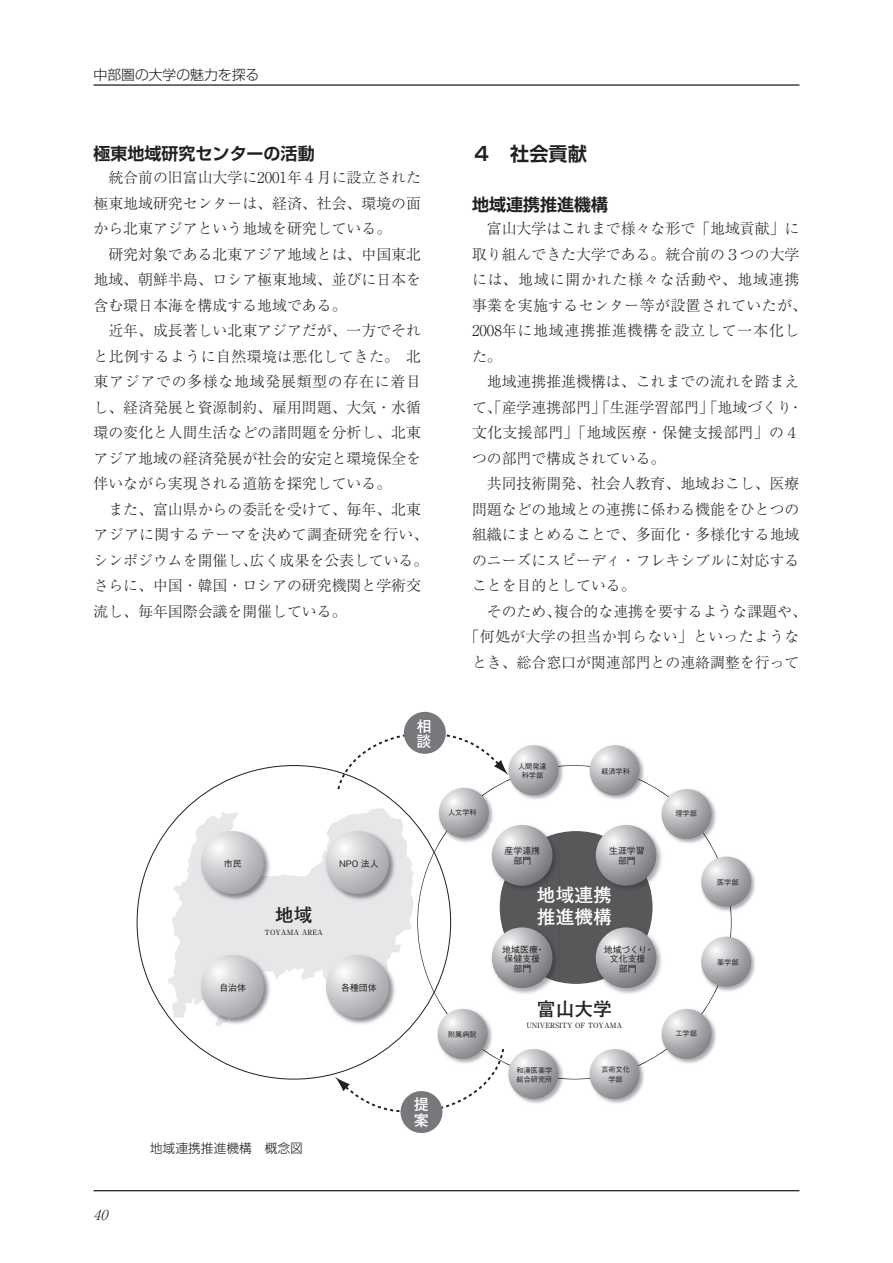
<style>
.page{position:relative;width:893px;height:1263px;background:#fff}
.page>*{position:absolute;margin:0;border:0;box-sizing:border-box;transform-origin:0 0}
.t1{font:700 19.2px "Shin Go Pro De";color:#231f20}
.t2{font:700 18.75px "Futo Go B101 Pro";color:#fff}
.t3{font:700 18.75px "Futo Go B101 Pro";color:#231f20}
.t4{font:700 16.95px "Shin Go Pro De";color:#231f20}
.t5{font:700 15.15px/15.1px "Futo Go B101 Pro";color:#fff}
.t6{font:300 14.85px/25.5px "Ryumin Pro";color:#231f20}
.t7{font:300 14.85px "Ryumin Pro";letter-spacing:.025em;color:#231f20}
.t8{font:300 14.85px "Ryumin Pro";letter-spacing:.055em;color:#231f20}
.t9{font:300 13.8px "Shin Go Pro";color:#231f20}
.t10{font:italic 300 13.8px "Ryumin Pro";color:#231f20}
.t11{font:300 12.75px "Shin Go Pro";color:#231f20}
.t12{font:500 9px/9.4px "Gothic BBB Pro";color:#231f20;text-align:center}
.t13{font:500 7.2px/9.4px "Gothic BBB Pro";color:#231f20;text-align:center}
.t14{font:500 7.2px "Ryumin Pro";color:#231f20}
</style>
<div class="page">
<hr style="left:94px;top:84px;width:705px;height:2px;background:#231f20">
<hr style="left:94px;top:1190px;width:705px;height:1px;background:#231f20">
<svg style="left:417px;top:765px;width:314px;height:314px"></svg>
<div style="left:404px;top:712px;width:42px;height:42px;background:#76787b;border-radius:50%"></div>
<svg style="left:335px;top:1047px;width:170px;height:86px"></svg>
<div style="left:500px;top:831px;width:152px;height:153px;background:#57585a;border-radius:50%"></div>
<svg style="left:168px;top:808px;width:246px;height:218px;fill:#e6e7e9"></svg>
<img style="left:198px;top:828px;width:74px;height:74px">
<img style="left:222px;top:828px;width:50px;height:49px">
<svg style="left:201px;top:831px;width:63px;height:63px;background:#c8c9cc"></svg>
<img style="left:323px;top:828px;width:74px;height:74px">
<img style="left:323px;top:828px;width:6px;height:27px">
<svg style="left:326px;top:831px;width:63px;height:63px;background:#c8c9cc"></svg>
<img style="left:198px;top:952px;width:74px;height:74px">
<img style="left:220px;top:970px;width:46px;height:56px">
<svg style="left:201px;top:955px;width:63px;height:63px;background:#c8c9cc"></svg>
<img style="left:323px;top:991px;width:74px;height:35px">
<img style="left:323px;top:952px;width:74px;height:39px">
<svg style="left:326px;top:955px;width:63px;height:63px;background:#c8c9cc"></svg>
<img style="left:489px;top:822px;width:71px;height:71px">
<img style="left:501px;top:833px;width:59px;height:60px">
<svg style="left:512px;top:825px;width:10px;height:2px"></svg>
<img style="left:593px;top:822px;width:71px;height:71px">
<img style="left:593px;top:833px;width:58px;height:60px">
<svg style="left:596px;top:825px;width:60px;height:61px;background:#abacaf"></svg>
<img style="left:489px;top:925px;width:71px;height:71px">
<img style="left:502px;top:925px;width:58px;height:57px">
<svg style="left:492px;top:927px;width:60px;height:61px;background:#abacaf"></svg>
<img style="left:593px;top:925px;width:71px;height:71px">
<img style="left:593px;top:925px;width:58px;height:57px">
<svg style="left:596px;top:927px;width:60px;height:61px;background:#abacaf"></svg>
<img style="left:587px;top:745px;width:59px;height:57px">
<img style="left:587px;top:766px;width:59px;height:17px">
<svg style="left:590px;top:745px;width:50px;height:50px;background:#b5b7b9"></svg>
<img style="left:659px;top:787px;width:59px;height:59px">
<img style="left:659px;top:790px;width:53px;height:56px">
<img style="left:659px;top:822px;width:5px;height:24px">
<svg style="left:662px;top:789px;width:50px;height:50px;background:#b5b6b9"></svg>
<img style="left:699px;top:854px;width:56px;height:59px">
<img style="left:715px;top:854px;width:16px;height:59px">
<svg style="left:701px;top:856px;width:50px;height:50px;background:#b7b8bb"></svg>
<img style="left:699px;top:934px;width:56px;height:59px">
<img style="left:714px;top:934px;width:17px;height:59px">
<svg style="left:701px;top:937px;width:50px;height:50px;background:#b5b7b9"></svg>
<img style="left:659px;top:1007px;width:59px;height:58px">
<img style="left:659px;top:1007px;width:48px;height:47px">
<svg style="left:662px;top:1009px;width:50px;height:50px;background:#b5b6b9"></svg>
<img style="left:587px;top:1047px;width:59px;height:57px">
<img style="left:587px;top:1061px;width:59px;height:18px">
<svg style="left:590px;top:1049px;width:50px;height:50px;background:#b5b6b9"></svg>
<img style="left:506px;top:1047px;width:59px;height:57px">
<img style="left:506px;top:1063px;width:59px;height:16px">
<svg style="left:508px;top:1049px;width:50px;height:50px;background:#b6b7ba"></svg>
<img style="left:435px;top:1007px;width:59px;height:58px">
<img style="left:442px;top:1007px;width:52px;height:50px">
<svg style="left:438px;top:1009px;width:50px;height:50px;background:#b5b6b9"></svg>
<img style="left:506px;top:745px;width:59px;height:57px">
<img style="left:508px;top:765px;width:57px;height:16px">
<svg style="left:336px;top:732px;width:172px;height:59px"></svg>
<svg style="left:508px;top:745px;width:50px;height:50px;background:#b6b8ba"></svg>
<img style="left:438px;top:786px;width:57px;height:58px">
<img style="left:489px;top:822px;width:6px;height:22px">
<svg style="left:439px;top:788px;width:50px;height:50px;background:#b5b6b9"></svg>
<p class="t9" style="left:94px;top:64px;width:167px">中部圏の大学の魅力を探る</p>
<p class="t4" style="left:94px;top:139px;width:223px">極東地域研究センターの活動</p>
<p class="t6" style="left:94px;top:164px;width:336px">　統合前の旧富山大学に2001年４月に設立された極東地域研究センターは、経済、社会、環境の面から北東アジアという地域を研究している。<br>　研究対象である北東アジア地域とは、中国東北地域、朝鮮半島、ロシア極東地域、並びに日本を含む環日本海を構成する地域である。<br>　近年、成長著しい北東アジアだが、一方でそれと比例するように自然環境は悪化してきた。 北東アジアでの多様な地域発展類型の存在に着目し、経済発展と資源制約、雇用問題、大気・水循環の変化と人間生活などの諸問題を分析し、北東アジア地域の経済発展が社会的安定と環境保全を伴いながら実現される道筋を探究している。<br>　また、富山県からの委託を受けて、毎年、北東アジアに関するテーマを決めて調査研究を行い、シンポジウムを開催し、広く成果を公表している。さらに、中国・韓国・ロシアの研究機関と学術交流し、毎年国際会議を開催している。</p>
<p class="t1" style="left:472px;top:138px;width:116px">４　社会貢献</p>
<p class="t4" style="left:472px;top:190px;width:138px">地域連携推進機構</p>
<p class="t6" style="left:472px;top:215px;width:329px">　富山大学はこれまで様々な形で「地域貢献」に</p>
<p class="t6" style="left:472px;top:240px;width:329px">取り組んできた大学である。統合前の３つの大学</p>
<p class="t8" style="left:472px;top:268px;width:329px">には、地域に開かれた様々な活動や、地域連携</p>
<p class="t7" style="left:472px;top:293px;width:336px">事業を実施するセンター等が設置されていたが、</p>
<p class="t8" style="left:472px;top:319px;width:329px">2008年に地域連携推進機構を設立して一本化し</p>
<p class="t6" style="left:472px;top:342px;width:31px">た。</p>
<p class="t6" style="left:472px;top:368px;width:329px">　地域連携推進機構は、これまでの流れを踏まえ</p>
<p class="t6" style="left:472px;top:393px;width:333px">て、「産学連携部門」「生涯学習部門」「地域づくり・</p>
<p class="t7" style="left:472px;top:421px;width:329px">文化支援部門」「地域医療・保健支援部門」の４</p>
<p class="t6" style="left:472px;top:444px;width:195px">つの部門で構成されている。</p>
<p class="t6" style="left:472px;top:470px;width:329px">　共同技術開発、社会人教育、地域おこし、医療</p>
<p class="t6" style="left:472px;top:495px;width:329px">問題などの地域との連携に係わる機能をひとつの</p>
<p class="t6" style="left:472px;top:521px;width:329px">組織にまとめることで、多面化・多様化する地域</p>
<p class="t6" style="left:472px;top:546px;width:329px">のニーズにスピーディ・フレキシブルに対応する</p>
<p class="t6" style="left:472px;top:572px;width:165px">ことを目的としている。</p>
<p class="t6" style="left:472px;top:597px;width:336px">　そのため、複合的な連携を要するような課題や、</p>
<p class="t7" style="left:465px;top:625px;width:336px">「何処が大学の担当か判らない」といったような</p>
<p class="t6" style="left:472px;top:648px;width:329px">とき、総合窓口が関連部門との連絡調整を行って</p>
<p class="t12" style="left:224px;top:857px;width:19px">市民</p>
<p class="t12" style="left:339px;top:857px;width:41px">NPO 法人</p>
<p class="t5" style="left:417px;top:716px;width:16px">相談</p>
<p class="t13" style="left:448px;top:806px;width:30px">人文学科</p>
<p class="t13" style="left:518px;top:760px;width:30px">人間発達科学部</p>
<p class="t13" style="left:601px;top:765px;width:30px">経済学科</p>
<p class="t12" style="left:504px;top:845px;width:37px">産学連携部門</p>
<p class="t12" style="left:609px;top:845px;width:37px">生涯学習部門</p>
<p class="t2" style="left:537px;top:879px;width:77px">地域連携</p>
<p class="t13" style="left:675px;top:808px;width:23px">理学部</p>
<p class="t13" style="left:717px;top:877px;width:23px">医学部</p>
<p class="t10" style="left:94px;top:1204px;width:21px">40</p>
<p class="t3" style="left:275px;top:900px;width:39px">地域</p>
<p class="t2" style="left:537px;top:902px;width:77px">推進機構</p>
<p class="t14" style="left:265px;top:926px;width:60px">TOYAMA AREA</p>
<p class="t12" style="left:219px;top:982px;width:28px">自治体</p>
<p class="t12" style="left:341px;top:982px;width:37px">各種団体</p>
<p class="t11" style="left:150px;top:1138px;width:155px">地域連携推進機構　概念図</p>
<p class="t13" style="left:448px;top:1029px;width:30px">附属病院</p>
<p class="t5" style="left:414px;top:1095px;width:16px">提案</p>
<p class="t12" style="left:502px;top:943px;width:44px">地域医療・保健支援部門</p>
<p class="t12" style="left:604px;top:943px;width:52px">地域づくり・文化支援<br>部門</p>
<p class="t3" style="left:537px;top:994px;width:77px">富山大学</p>
<p class="t14" style="left:526px;top:1020px;width:98px">UNIVERSITY OF TOYAMA</p>
<p class="t13" style="left:517px;top:1065px;width:37px;text-align:left">和漢医薬学総合研究所</p>
<p class="t13" style="left:601px;top:1064px;width:30px">芸術文化学部</p>
<p class="t13" style="left:717px;top:956px;width:23px">薬学部</p>
<p class="t13" style="left:675px;top:1027px;width:23px">工学部</p>
</div>
